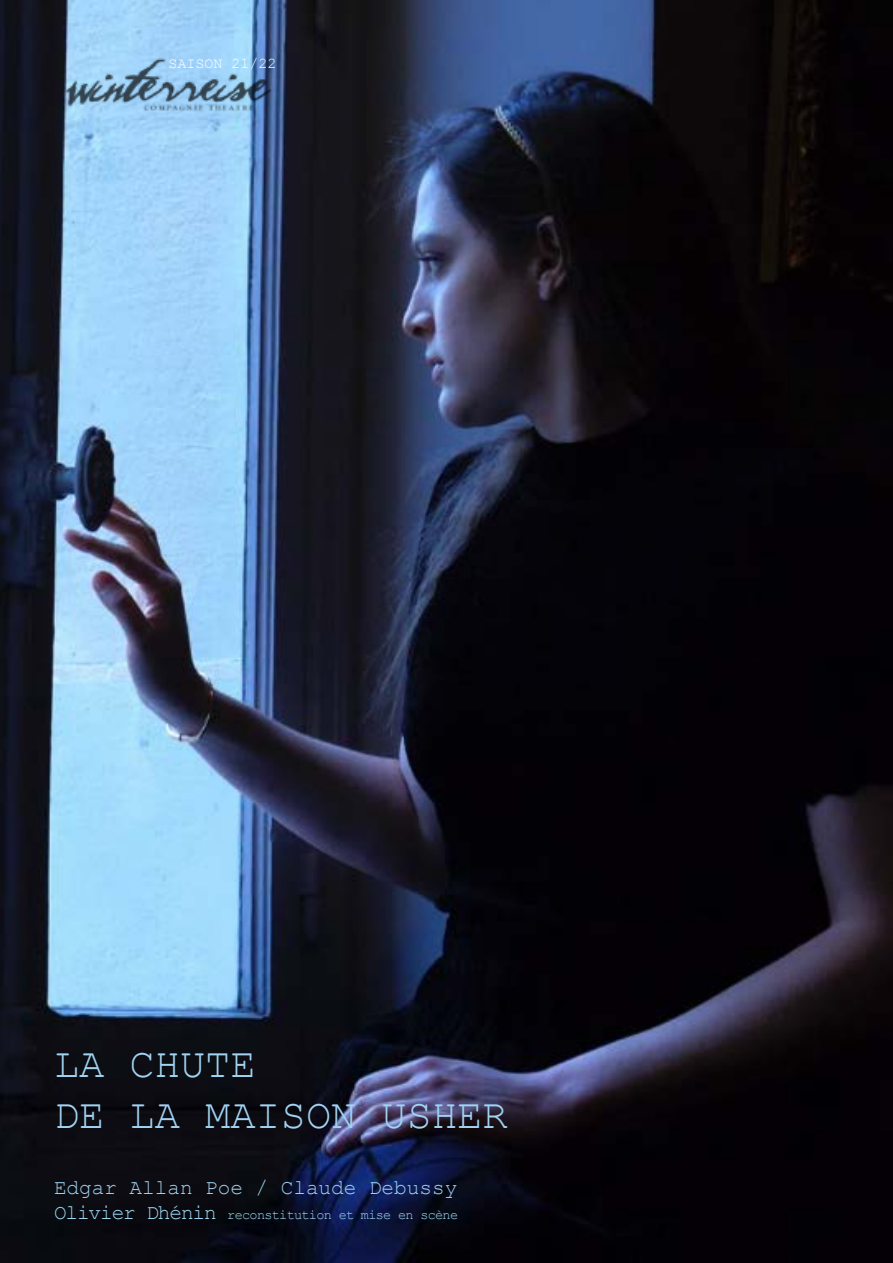
<style>
.page{position:relative;width:893px;height:1263px;background:#fff}
.page>*{position:absolute;margin:0;border:0;box-sizing:border-box;transform-origin:0 0}
.t1{font:42px/50.4px "Courier New";color:#a1d2f2}
.t2{font:21px "Courier New";color:#a1d2f2}
.t3{font:15px "Courier New";color:#fff}
.t4{font:13.5px "Courier New";letter-spacing:-.05em;color:#9dd7f1}
.s1{font-size:21px}
</style>
<div class="page">
<img style="left:0;top:0;width:893px;height:1263px">
<img style="left:59px;top:54px;width:217px;height:57px">
<p class="t3" style="left:168px;top:56px;width:109px">SAISON 21/22</p>
<h1 class="t1" style="left:54px;top:1041px;width:455px">LA CHUTE<br>DE LA MAISON USHER</h1>
<h2 class="t2" style="left:54px;top:1176px;width:405px">Edgar Allan Poe / Claude Debussy</h2>
<p class="t4" style="left:54px;top:1208px;width:406px"><span class="s1">Olivier Dhénin</span> reconstitution et mise en scène</p>
</div>
